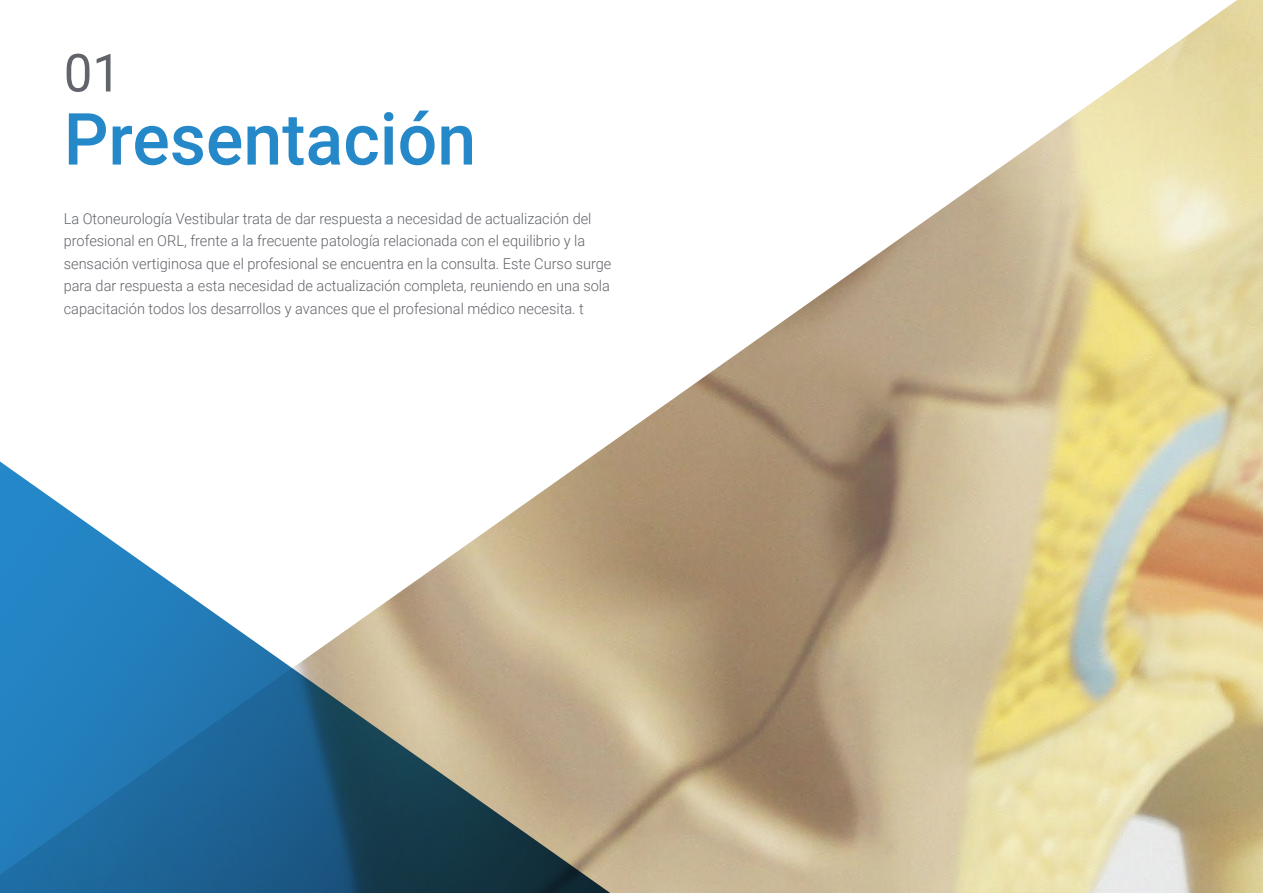
<style>
.page{position:relative;width:1263px;height:893px;background:#fff}
.page>*{position:absolute;margin:0;border:0;box-sizing:border-box;transform-origin:0 0}
.t1{font:500 72px "Roboto";color:#2488c9}
.t2{font:52.5px "Roboto";color:#61646a}
.t3{font:300 15px/22.5px "Roboto";color:#61646a}
</style>
<div class="page">
<img style="left:606px;top:0;width:657px;height:893px">
<svg style="left:0;top:446px;width:640px;height:447px"></svg>
<h2 class="t2" style="left:64px;top:36px;width:59px">01</h2>
<h1 class="t1" style="left:64px;top:89px;width:414px">Presentación</h1>
<p class="t3" style="left:64px;top:207px;width:549px">La Otoneurología Vestibular trata de dar respuesta a necesidad de actualización del profesional en ORL, frente a la frecuente patología relacionada con el equilibrio y la sensación vertiginosa que el profesional se encuentra en la consulta. Este Curso surge para dar respuesta a esta necesidad de actualización completa, reuniendo en una sola capacitación todos los desarrollos y avances que el profesional médico necesita. t</p>
</div>
